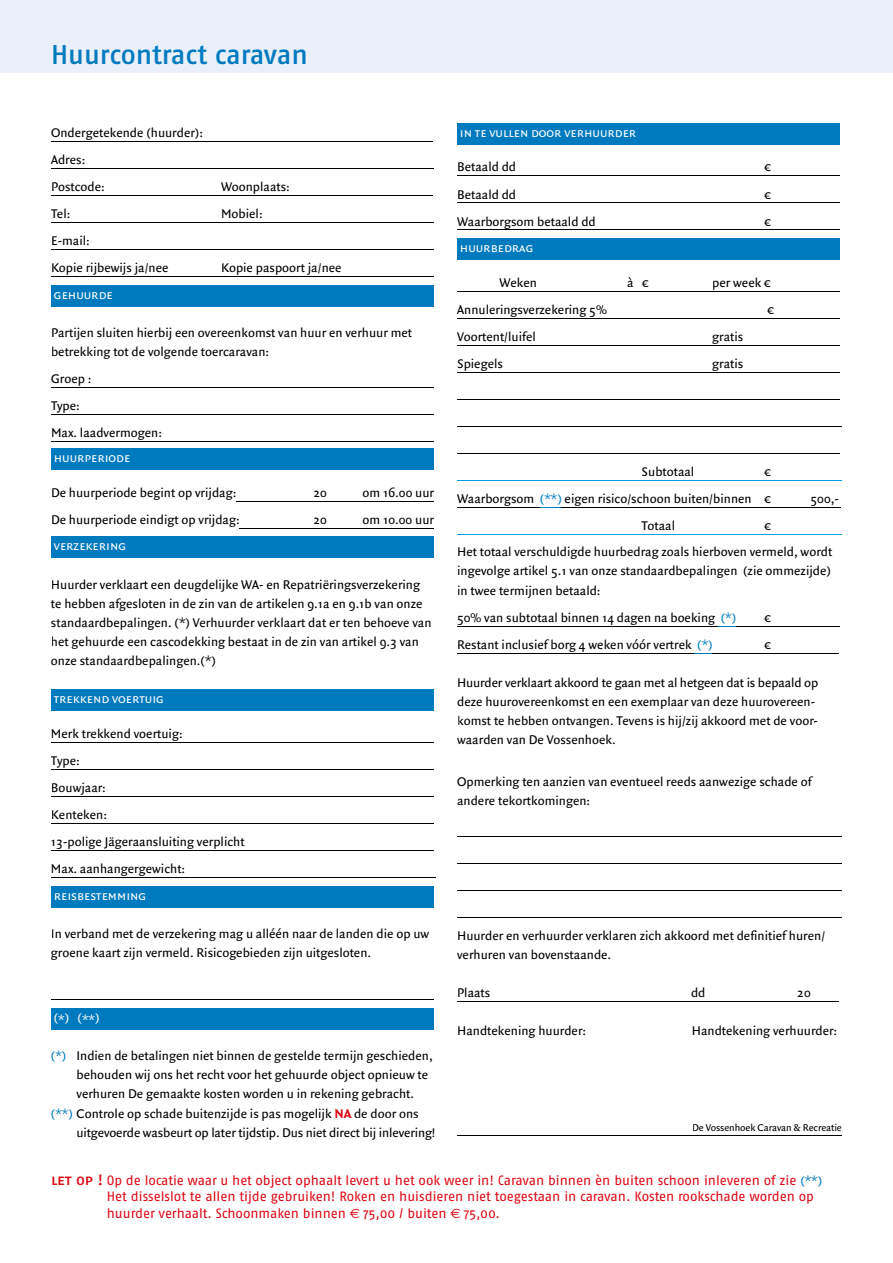
<style>
.page{position:relative;width:893px;height:1263px;background:#fff}
.page>*{position:absolute;margin:0;border:0;box-sizing:border-box;transform-origin:0 0}
.t1{font:27px "Fago No Med";letter-spacing:-.005em;color:#007abf}
.t2{font:13.5px/19.2px "Quadraat Sans";color:#000}
.t3{font:13.5px/16.5px "Fago No";letter-spacing:-.005em;color:#dc0714}
.t4{font:13.5px "Quadraat Sans Caps";color:#fff}
.t5{font:10.5px "Quadraat Sans";letter-spacing:-.01em;color:#000}
.s1{color:#007abf}
.s2{font-weight:700;color:#dc0714}
.s3{font-family:"Fago No Med Caps";font-size:15px}
.s4{font-family:"Quadraat Sans";color:#007abf}
.s5{font-family:"Euro Sans"}
</style>
<div class="page">
<div style="left:0;top:0;width:893px;height:72px;background:#e9f0fa"></div>
<hr style="left:51px;top:141px;width:381px;height:1px;background:#000">
<hr style="left:51px;top:168px;width:382px;height:1px;background:#000">
<hr style="left:51px;top:195px;width:381px;height:1px;background:#000">
<hr style="left:51px;top:222px;width:382px;height:1px;background:#000">
<hr style="left:51px;top:249px;width:382px;height:1px;background:#000">
<hr style="left:51px;top:276px;width:382px;height:1px;background:#000">
<div style="left:51px;top:285px;width:382px;height:21px;background:#007abf"></div>
<hr style="left:51px;top:387px;width:382px;height:1px;background:#000">
<hr style="left:51px;top:414px;width:382px;height:1px;background:#000">
<hr style="left:51px;top:441px;width:382px;height:1px;background:#000">
<div style="left:51px;top:449px;width:382px;height:21px;background:#007abf"></div>
<hr style="left:236px;top:501px;width:198px;height:1px;background:#000">
<hr style="left:240px;top:528px;width:194px;height:1px;background:#000">
<div style="left:51px;top:537px;width:382px;height:21px;background:#007abf"></div>
<div style="left:51px;top:690px;width:382px;height:21px;background:#007abf"></div>
<hr style="left:51px;top:742px;width:382px;height:1px;background:#000">
<hr style="left:51px;top:769px;width:382px;height:1px;background:#000">
<hr style="left:51px;top:796px;width:382px;height:1px;background:#000">
<hr style="left:51px;top:823px;width:382px;height:1px;background:#000">
<hr style="left:51px;top:850px;width:383px;height:1px;background:#000">
<hr style="left:51px;top:877px;width:385px;height:1px;background:#000">
<div style="left:51px;top:886px;width:382px;height:21px;background:#007abf"></div>
<hr style="left:51px;top:999px;width:382px;height:1px;background:#000">
<div style="left:51px;top:1008px;width:382px;height:21px;background:#007abf"></div>
<div style="left:457px;top:123px;width:382px;height:22px;background:#007abf"></div>
<hr style="left:457px;top:176px;width:382px;height:1px;background:#000">
<hr style="left:457px;top:203px;width:382px;height:1px;background:#000">
<hr style="left:457px;top:230px;width:382px;height:1px;background:#000">
<div style="left:457px;top:238px;width:382px;height:22px;background:#007abf"></div>
<hr style="left:457px;top:291px;width:382px;height:1px;background:#000">
<hr style="left:457px;top:318px;width:382px;height:1px;background:#000">
<hr style="left:457px;top:345px;width:382px;height:1px;background:#000">
<hr style="left:457px;top:372px;width:382px;height:1px;background:#000">
<hr style="left:457px;top:399px;width:382px;height:1px;background:#000">
<hr style="left:457px;top:426px;width:385px;height:1px;background:#000">
<hr style="left:457px;top:453px;width:382px;height:1px;background:#000">
<hr style="left:457px;top:480px;width:385px;height:1px;background:#009fe3">
<hr style="left:457px;top:507px;width:83px;height:1px;background:#000">
<svg style="left:540px;top:507px;width:22px;height:1px"></svg>
<hr style="left:562px;top:507px;width:279px;height:1px;background:#000">
<hr style="left:457px;top:534px;width:384px;height:1px;background:#009fe3">
<hr style="left:457px;top:626px;width:261px;height:1px;background:#000">
<svg style="left:718px;top:626px;width:18px;height:1px"></svg>
<hr style="left:736px;top:626px;width:103px;height:1px;background:#000">
<hr style="left:457px;top:653px;width:237px;height:1px;background:#000">
<svg style="left:694px;top:653px;width:19px;height:1px"></svg>
<hr style="left:713px;top:653px;width:126px;height:1px;background:#000">
<hr style="left:457px;top:836px;width:385px;height:1px;background:#000">
<hr style="left:457px;top:863px;width:385px;height:1px;background:#000">
<hr style="left:457px;top:890px;width:385px;height:1px;background:#000">
<hr style="left:457px;top:917px;width:385px;height:1px;background:#000">
<hr style="left:457px;top:1001px;width:382px;height:1px;background:#000">
<hr style="left:457px;top:1135px;width:385px;height:1px;background:#000">
<h1 class="t1" style="left:51px;top:39px;width:258px">Huurcontract caravan</h1>
<p class="t2" style="left:51px;top:119px;width:154px;line-height:27px">Ondergetekende (huurder):<br>Adres:<br>Postcode:</p>
<p class="t2" style="left:221px;top:177px;width:70px">Woonplaats:</p>
<p class="t2" style="left:51px;top:204px;width:21px">Tel:</p>
<p class="t2" style="left:221px;top:204px;width:43px">Mobiel:</p>
<p class="t2" style="left:51px;top:227px;width:119px;line-height:27px">E-mail:<br>Kopie rijbewijs ja/nee</p>
<p class="t2" style="left:221px;top:258px;width:122px">Kopie paspoort ja/nee</p>
<p class="t4" style="left:54px;top:287px;width:60px">gehuurde</p>
<p class="t2" style="left:51px;top:323px;width:363px">Partijen sluiten hierbij een overeenkomst van huur en verhuur met betrekking tot de volgende toercaravan:</p>
<p class="t2" style="left:51px;top:366px;width:113px;line-height:27px">Groep :<br>Type:<br>Max. laadvermogen:</p>
<p class="t4" style="left:54px;top:450px;width:78px">huurperiode</p>
<p class="t2" style="left:51px;top:483px;width:187px">De huurperiode begint op vrijdag:</p>
<p class="t2" style="left:314px;top:483px;width:15px">20</p>
<p class="t2" style="left:363px;top:483px;width:73px">om 16.00 uur</p>
<p class="t2" style="left:51px;top:510px;width:190px">De huurperiode eindigt op vrijdag:</p>
<p class="t2" style="left:314px;top:510px;width:15px">20</p>
<p class="t2" style="left:363px;top:510px;width:73px">om 10.00 uur</p>
<p class="t4" style="left:54px;top:538px;width:74px">verzekering</p>
<p class="t2" style="left:51px;top:575px;width:382px">Huurder verklaart een deugdelijke WA- en Repatriëringsverzekering te hebben afgesloten in de zin van de artikelen 9.1a en 9.1b van onze standaardbepalingen. (*) Verhuurder verklaart dat er ten behoeve van het gehuurde een cascodekking bestaat in de zin van artikel 9.3 van onze standaardbepalingen.(*)</p>
<p class="t4" style="left:54px;top:691px;width:112px">trekkend voertuig</p>
<p class="t2" style="left:51px;top:720px;width:195px;line-height:27px">Merk trekkend voertuig:<br>Type:<br>Bouwjaar:<br>Kenteken:<br>13-polige Jägeraansluiting verplicht<br>Max. aanhangergewicht:</p>
<p class="t4" style="left:54px;top:887px;width:94px">reisbestemming</p>
<p class="t2" style="left:51px;top:924px;width:380px">In verband met de verzekering mag u alléén naar de landen die op uw groene kaart zijn vermeld. Risicogebieden zijn uitgesloten.</p>
<p class="t4" style="left:54px;top:1010px;width:47px">(*) (**)</p>
<p class="t2" style="left:51px;top:1046px;width:383px"><span class="s1">(*)</span> Indien de betalingen niet binnen de gestelde termijn geschieden,</p>
<p class="t2" style="left:76px;top:1066px;width:353px">behouden wij ons het recht voor het gehuurde object opnieuw te</p>
<p class="t2" style="left:76px;top:1085px;width:339px">verhuren De gemaakte kosten worden u in rekening gebracht.</p>
<p class="t2" style="left:51px;top:1104px;width:369px"><span class="s1">(**)</span> Controle op schade buitenzijde is pas mogelijk <span class="s2">NA</span> de door ons</p>
<p class="t2" style="left:76px;top:1123px;width:360px">uitgevoerde wasbeurt op later tijdstip. Dus niet direct bij inlevering!</p>
<p class="t4" style="left:460px;top:125px;width:178px">in te vullen door verhuurder</p>
<p class="t2" style="left:457px;top:158px;width:61px">Betaald dd</p>
<p class="t2" style="left:765px;top:158px;width:8px">€</p>
<p class="t2" style="left:457px;top:185px;width:61px">Betaald dd</p>
<p class="t2" style="left:765px;top:185px;width:8px">€</p>
<p class="t2" style="left:457px;top:212px;width:140px">Waarborgsom betaald dd</p>
<p class="t2" style="left:765px;top:212px;width:8px">€</p>
<p class="t4" style="left:460px;top:240px;width:75px">huurbedrag</p>
<p class="t2" style="left:500px;top:273px;width:39px">Weken</p>
<p class="t2" style="left:627px;top:273px;width:23px">à €</p>
<p class="t2" style="left:712px;top:273px;width:60px">per week €</p>
<p class="t2" style="left:457px;top:300px;width:151px">Annuleringsverzekering 5%</p>
<p class="t2" style="left:767px;top:300px;width:8px">€</p>
<p class="t2" style="left:457px;top:327px;width:80px">Voortent/luifel</p>
<p class="t2" style="left:712px;top:327px;width:33px">gratis</p>
<p class="t2" style="left:457px;top:354px;width:47px">Spiegels</p>
<p class="t2" style="left:712px;top:354px;width:33px">gratis</p>
<p class="t2" style="left:642px;top:462px;width:54px">Subtotaal</p>
<p class="t2" style="left:457px;top:458px;width:316px;line-height:27px;text-align:right">€<br>Waarborgsom <span class="s1">(**)</span> eigen risico/schoon buiten/binnen €</p>
<p class="t2" style="left:810px;top:489px;width:30px">500,-</p>
<p class="t2" style="left:642px;top:516px;width:35px">Totaal</p>
<p class="t2" style="left:457px;top:512px;width:377px;line-height:26.7px;text-indent:308px">€<br>Het totaal verschuldigde huurbedrag zoals hierboven vermeld, wordt</p>
<p class="t2" style="left:457px;top:562px;width:375px">ingevolge artikel 5.1 van onze standaardbepalingen (zie ommezijde) in twee termijnen betaald:</p>
<p class="t2" style="left:457px;top:608px;width:281px">50% van subtotaal binnen 14 dagen na boeking <span class="s1">(*)</span></p>
<p class="t2" style="left:765px;top:608px;width:8px">€</p>
<p class="t2" style="left:457px;top:635px;width:257px">Restant inclusief borg 4 weken vóór vertrek <span class="s1">(*)</span></p>
<p class="t2" style="left:765px;top:635px;width:8px">€</p>
<p class="t2" style="left:457px;top:673px;width:363px">Huurder verklaart akkoord te gaan met al hetgeen dat is bepaald op deze huurovereenkomst en een exemplaar van deze huurovereen&shy;komst te hebben ontvangen. Tevens is hij/zij akkoord met de voor&shy;waarden van De Vossenhoek.</p>
<p class="t2" style="left:457px;top:772px;width:356px">Opmerking ten aanzien van eventueel reeds aanwezige schade of andere tekortkomingen:</p>
<p class="t2" style="left:457px;top:926px;width:370px">Huurder en verhuurder verklaren zich akkoord met definitief huren/ verhuren van bovenstaande.</p>
<p class="t2" style="left:457px;top:983px;width:35px">Plaats</p>
<p class="t2" style="left:691px;top:983px;width:16px">dd</p>
<p class="t2" style="left:797px;top:983px;width:15px">20</p>
<p class="t2" style="left:457px;top:1022px;width:130px">Handtekening huurder:</p>
<p class="t2" style="left:692px;top:1022px;width:147px">Handtekening verhuurder:</p>
<p class="t5" style="left:692px;top:1122px;width:151px">De Vossenhoek Caravan &amp; Recreatie</p>
<p class="t3" style="left:107px;top:1172px;width:717px;text-indent:-56px"><span class="s3">let op !</span> Op de locatie waar u het object ophaalt levert u het ook weer in! Caravan binnen èn buiten schoon inleveren of zie <span class="s4">(**)<br></span>Het disselslot te allen tijde gebruiken! Roken en huisdieren niet toegestaan in caravan. Kosten rookschade worden op huurder verhaalt. Schoonmaken binnen <span class="s5">€</span> 75,00 / buiten <span class="s5">€</span> 75,00.</p>
</div>
